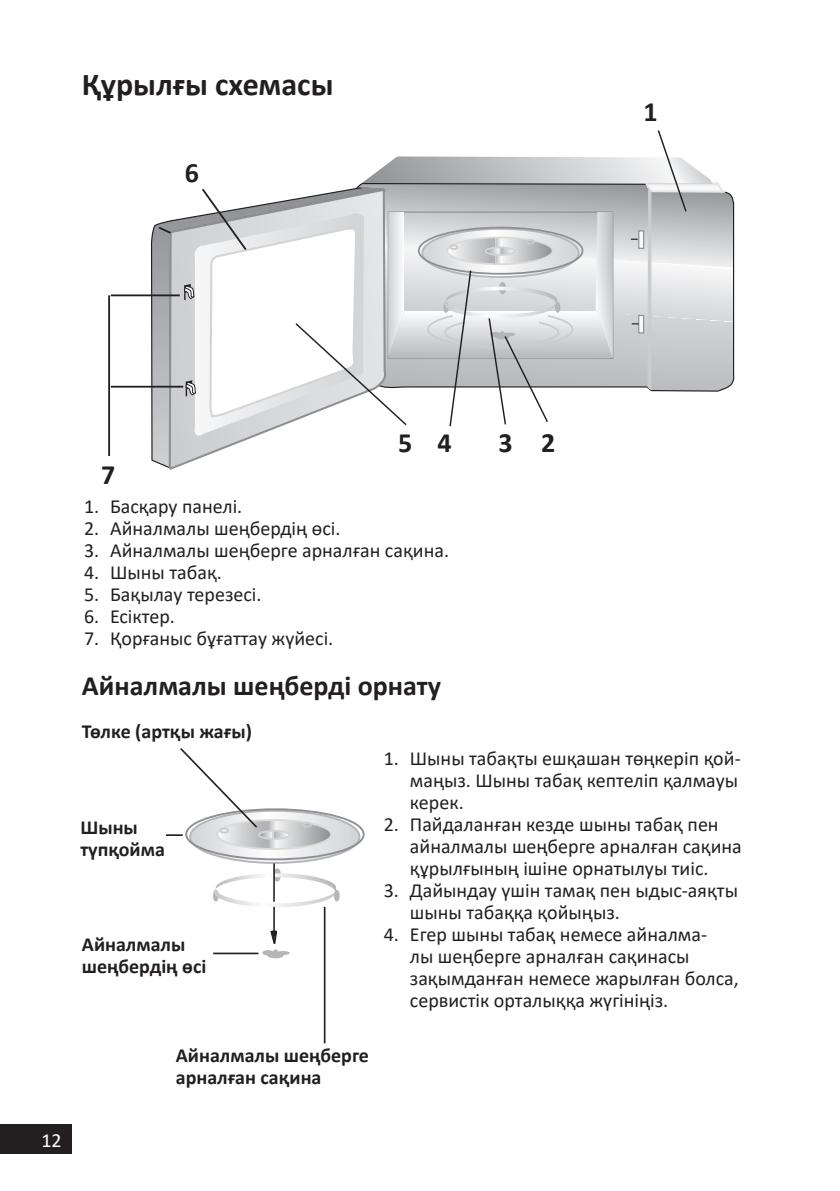
<style>
.page{position:relative;width:840px;height:1191px;background:#fff}
.page>*{position:absolute;margin:0;border:0;box-sizing:border-box;transform-origin:0 0}
.Заголовок_16{font:700 32px "Calibri";color:#231f20}
.Заголовок_14{font:700 28px "Calibri";color:#231f20}
.цифры_на_схемах{font:700 28px "Calibri";color:#231f20}
.t1{font:20px/22px "Calibri";color:#231f20}
.t2{font:700 20px/22px "Calibri";color:#231f20}
.t3{font:20px "Calibri";color:#fff}
</style>
<div class="page">
<div style="left:0;top:1124px;width:72px;height:28px;background:#231f20"></div>
<div style="left:0;top:1125px;width:72px;height:29px;background:#231f20"></div>
<svg style="left:150px;top:221px;width:18px;height:247px"></svg>
<svg style="left:168px;top:218px;width:86px;height:252px"></svg>
<svg style="left:156px;top:225px;width:17px;height:10px"></svg>
<hr style="left:111px;top:294px;width:69px;height:2px;background:#231f20">
<hr style="left:111px;top:386px;width:72px;height:1px;background:#231f20">
<hr style="left:108px;top:295px;width:2px;height:161px;background:#231f20">
<svg style="left:184px;top:130px;width:550px;height:307px"></svg>
<div style="left:334px;top:889px;width:5px;height:12px;background:#b4b5b8;border-radius:50%"></div>
<div style="left:273px;top:868px;width:8px;height:13px;background:#b4b5b8;border-radius:50%"></div>
<svg style="left:214px;top:873px;width:122px;height:34px"></svg>
<svg style="left:262px;top:930px;width:27px;height:28px"></svg>
<hr style="left:273px;top:863px;width:2px;height:38px;background:#231f20">
<hr style="left:273px;top:907px;width:2px;height:34px;background:#231f20">
<svg style="left:166px;top:748px;width:193px;height:115px"></svg>
<hr style="left:213px;top:952px;width:45px;height:2px;background:#231f20">
<hr style="left:323px;top:907px;width:2px;height:136px;background:#231f20">
<p class="Заголовок_16" style="left:82px;top:62px;width:253px">Құрылғы схемасы</p>
<p class="цифры_на_схемах" style="left:185px;top:153px;width:16px">6</p>
<p class="цифры_на_схемах" style="left:643px;top:92px;width:16px">1</p>
<p class="t3" style="left:42px;top:1125px;width:22px">12</p>
<p class="цифры_на_схемах" style="left:101px;top:455px;width:16px">7</p>
<p class="цифры_на_схемах" style="left:398px;top:422px;width:16px">5</p>
<p class="цифры_на_схемах" style="left:437px;top:422px;width:16px">4</p>
<p class="цифры_на_схемах" style="left:498px;top:422px;width:16px">3</p>
<p class="цифры_на_схемах" style="left:540px;top:422px;width:16px">2</p>
<p class="t1" style="left:84px;top:495px;width:159px">1. Басқару панелі.</p>
<p class="t1" style="left:84px;top:517px;width:258px">2. Айналмалы шеңбердің өсі.</p>
<p class="t1" style="left:84px;top:539px;width:366px">3. Айналмалы шеңберге арналған сақина.</p>
<p class="t1" style="left:84px;top:561px;width:139px">4. Шыны табақ.</p>
<p class="t1" style="left:84px;top:583px;width:179px">5. Бақылау терезесі.</p>
<p class="t1" style="left:84px;top:605px;width:92px">6. Есіктер.</p>
<p class="t1" style="left:84px;top:627px;width:250px">7. Қорғаныс бұғаттау жүйесі.</p>
<p class="Заголовок_14" style="left:82px;top:666px;width:360px">Айналмалы шеңберді орнату</p>
<p class="t2" style="left:82px;top:720px;width:171px">Төлке (артқы жағы)</p>
<p class="t2" style="left:80px;top:815px;width:86px">Шыны түпқойма</p>
<p class="t2" style="left:82px;top:933px;width:126px">Айналмалы шеңбердің өсі</p>
<p class="t2" style="left:176px;top:1043px;width:194px">Айналмалы шеңберге арналған сақина</p>
<p class="t1" style="left:409px;top:746px;width:332px;text-indent:-26px">1. Шыны табақты ешқашан төңкеріп қой&shy;маңыз. Шыны табақ кептеліп қалмауы керек.</p>
<p class="t1" style="left:409px;top:812px;width:333px;text-indent:-26px">2. Пайдаланған кезде шыны табақ пен айналмалы шеңберге арналған сақина құрылғының ішіне орнатылуы тиіс.</p>
<p class="t1" style="left:409px;top:878px;width:329px;text-indent:-26px">3. Дайындау үшін тамақ пен ыдыс-аяқты шыны табаққа қойыңыз.</p>
<p class="t1" style="left:409px;top:922px;width:330px;text-indent:-26px">4. Егер шыны табақ немесе айналма-<br>лы шеңберге арналған сақинасы зақымданған немесе жарылған болса, сервистік орталыққа жүгініңіз.</p>
</div>
